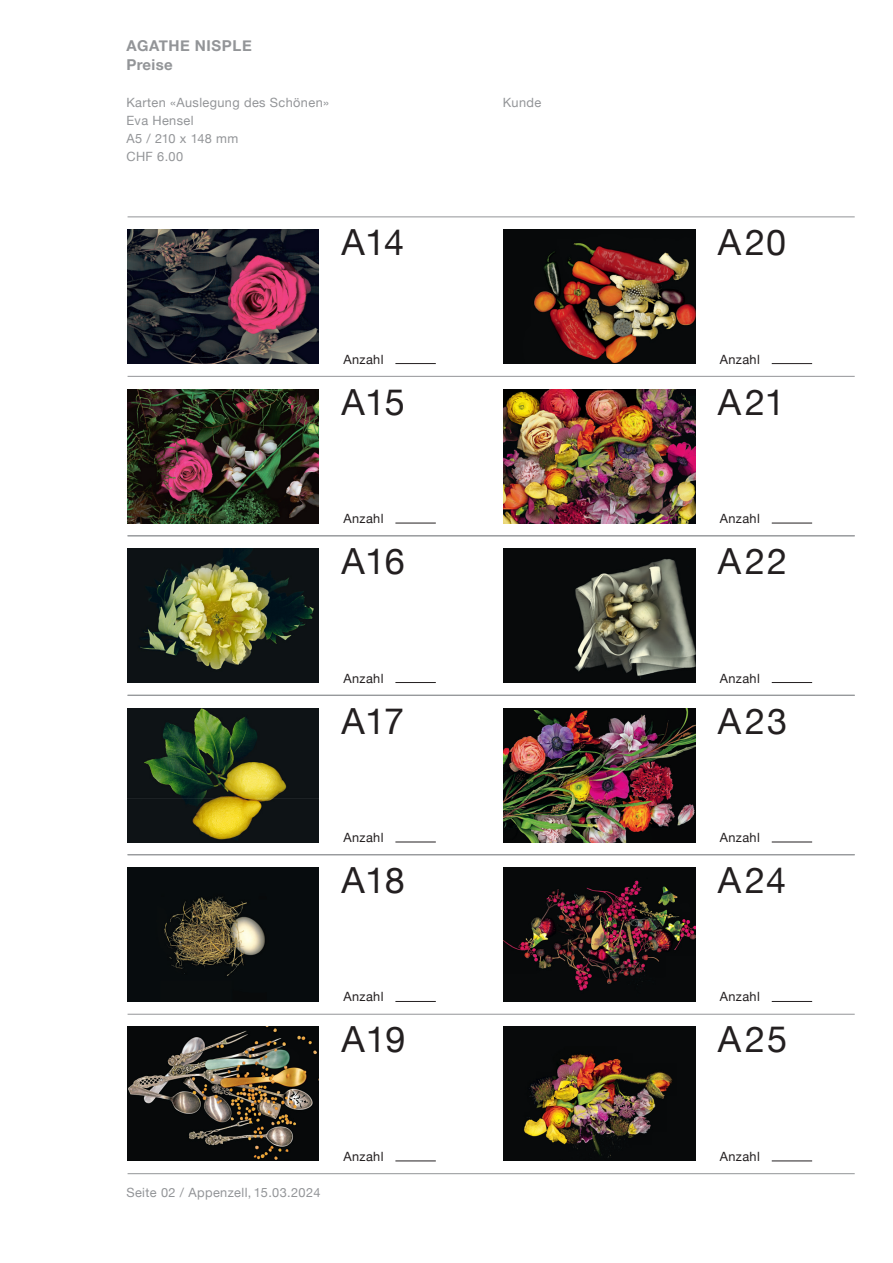
<style>
.page{position:relative;width:893px;height:1263px;background:#fff}
.page>*{position:absolute;margin:0;border:0;box-sizing:border-box;transform-origin:0 0}
.t1{font:36px "Helvetica Neue";letter-spacing:.02em;color:#231f20}
.t2{font:700 15px/19.2px "Helvetica Neue";letter-spacing:.04em;color:#939598}
.t3{font:12.75px/18px "Helvetica Neue";letter-spacing:.03em;color:#939598}
.t4{font:12.75px "Helvetica Neue";letter-spacing:.03em;color:#231f20}
</style>
<div class="page">
<hr style="left:128px;top:535px;width:727px;height:1px;background:#939598">
<hr style="left:128px;top:376px;width:727px;height:1px;background:#939598">
<hr style="left:128px;top:217px;width:727px;height:1px;background:#939598">
<hr style="left:128px;top:695px;width:727px;height:1px;background:#939598">
<hr style="left:128px;top:854px;width:727px;height:1px;background:#939598">
<hr style="left:128px;top:1014px;width:727px;height:1px;background:#939598">
<hr style="left:128px;top:1173px;width:727px;height:1px;background:#939598">
<img style="left:128px;top:230px;width:191px;height:134px">
<img style="left:128px;top:389px;width:191px;height:134px">
<img style="left:128px;top:549px;width:191px;height:134px">
<img style="left:128px;top:708px;width:191px;height:134px">
<img style="left:128px;top:868px;width:191px;height:133px">
<img style="left:504px;top:389px;width:191px;height:134px">
<img style="left:504px;top:230px;width:191px;height:134px">
<img style="left:128px;top:1027px;width:191px;height:134px">
<img style="left:504px;top:549px;width:191px;height:133px">
<img style="left:504px;top:708px;width:191px;height:134px">
<img style="left:504px;top:867px;width:191px;height:134px">
<img style="left:504px;top:1027px;width:191px;height:134px">
<hr style="left:395px;top:363px;width:41px;height:1px;background:#231f20">
<hr style="left:395px;top:523px;width:41px;height:1px;background:#231f20">
<hr style="left:395px;top:682px;width:41px;height:1px;background:#231f20">
<hr style="left:395px;top:842px;width:41px;height:1px;background:#231f20">
<hr style="left:395px;top:1001px;width:41px;height:1px;background:#231f20">
<hr style="left:395px;top:1161px;width:41px;height:1px;background:#231f20">
<hr style="left:772px;top:363px;width:40px;height:1px;background:#231f20">
<hr style="left:772px;top:523px;width:40px;height:1px;background:#231f20">
<hr style="left:772px;top:682px;width:40px;height:1px;background:#231f20">
<hr style="left:772px;top:842px;width:40px;height:1px;background:#231f20">
<hr style="left:772px;top:1001px;width:40px;height:1px;background:#231f20">
<hr style="left:772px;top:1161px;width:40px;height:1px;background:#231f20">
<p class="t2" style="left:126px;top:36px;width:127px">AGATHE NISPLE<br>Preise</p>
<p class="t3" style="left:126px;top:94px;width:204px">Karten «Auslegung des Schönen»<br>Eva Hensel<br>A5 / 210 x 148 mm<br>CHF 6.00</p>
<p class="t3" style="left:503px;top:94px;width:40px">Kunde</p>
<h1 class="t1" style="left:342px;top:216px;width:64px">A14</h1>
<h1 class="t1" style="left:718px;top:216px;width:70px">A20</h1>
<p class="t4" style="left:343px;top:350px;width:42px">Anzahl</p>
<p class="t4" style="left:720px;top:350px;width:42px">Anzahl</p>
<h1 class="t1" style="left:342px;top:376px;width:65px">A15</h1>
<h1 class="t1" style="left:718px;top:376px;width:68px">A21</h1>
<p class="t4" style="left:343px;top:509px;width:42px">Anzahl</p>
<p class="t4" style="left:720px;top:509px;width:42px">Anzahl</p>
<h1 class="t1" style="left:342px;top:535px;width:65px">A16</h1>
<h1 class="t1" style="left:718px;top:535px;width:71px">A22</h1>
<p class="t4" style="left:343px;top:669px;width:42px">Anzahl</p>
<p class="t4" style="left:720px;top:669px;width:42px">Anzahl</p>
<h1 class="t1" style="left:342px;top:695px;width:64px">A17</h1>
<h1 class="t1" style="left:718px;top:695px;width:71px">A23</h1>
<p class="t4" style="left:343px;top:828px;width:42px">Anzahl</p>
<p class="t4" style="left:720px;top:828px;width:42px">Anzahl</p>
<h1 class="t1" style="left:342px;top:854px;width:65px">A18</h1>
<h1 class="t1" style="left:718px;top:854px;width:70px">A24</h1>
<p class="t4" style="left:343px;top:988px;width:42px">Anzahl</p>
<p class="t4" style="left:720px;top:988px;width:42px">Anzahl</p>
<h1 class="t1" style="left:342px;top:1014px;width:66px">A19</h1>
<h1 class="t1" style="left:718px;top:1014px;width:71px">A25</h1>
<p class="t4" style="left:343px;top:1147px;width:42px">Anzahl</p>
<p class="t4" style="left:720px;top:1147px;width:42px">Anzahl</p>
<p class="t3" style="left:126px;top:1184px;width:196px">Seite 02 / Appenzell, 15.03.2024</p>
</div>
